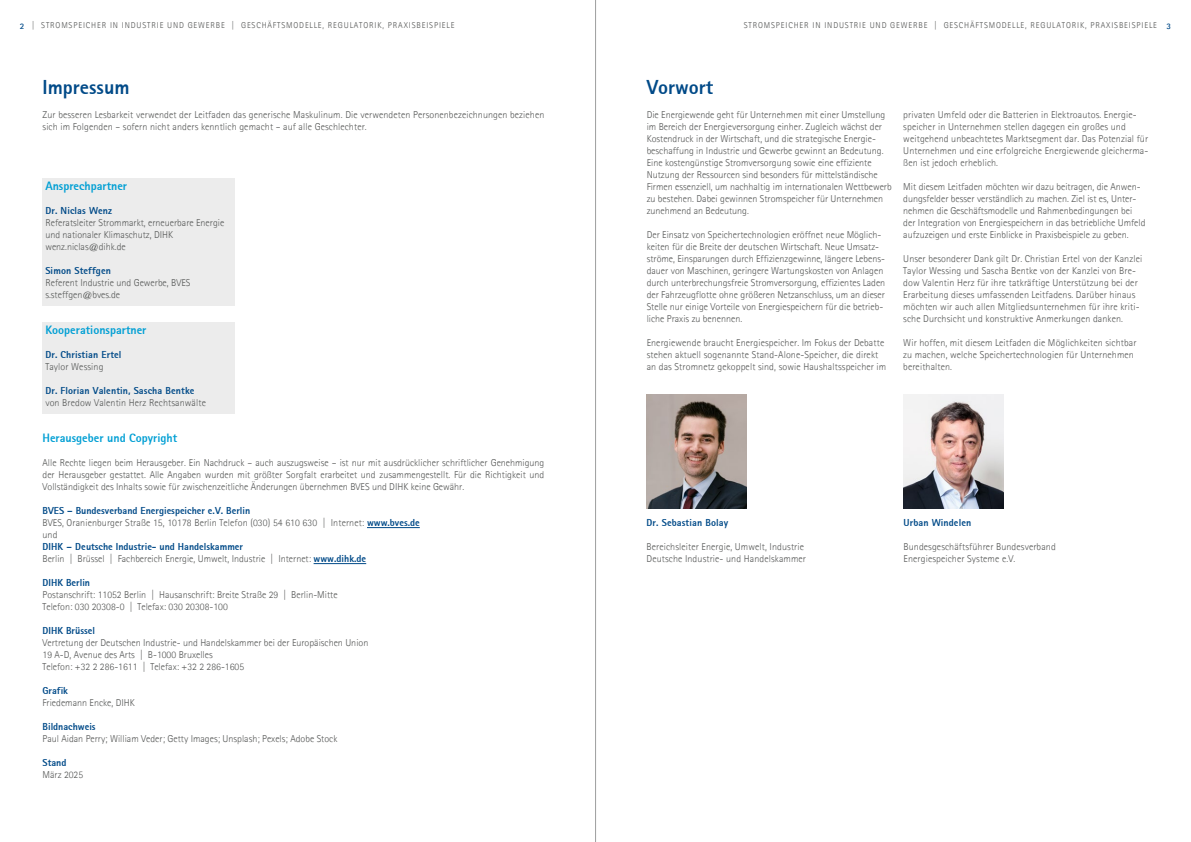
<style>
.page{position:relative;width:1191px;height:842px;background:#fff}
.page>*{position:absolute;margin:0;border:0;box-sizing:border-box;transform-origin:0 0}
.t1{font:800 20px "Agfa Rotis Sans Serif";color:#004a88}
.t2{font:800 12px "Agfa Rotis Sans Serif";color:#009fd4}
.t3{font:300 10px/12px "Agfa Rotis Sans Serif";color:#555756}
.t4{font:800 10px "Agfa Rotis Sans Serif";color:#004a88}
.t5{font:300 8.5px "Agfa Rotis Sans Serif";letter-spacing:.1em;color:#555756}
.s1{font-weight:700;color:#004a88}
.s2{font-weight:800;color:#004a88}
</style>
<div class="page">
<hr style="left:367px;top:527px;width:53px;height:1px;background:#004a88">
<hr style="left:314px;top:563px;width:52px;height:1px;background:#004a88">
<div style="left:43px;top:322px;width:192px;height:92px;background:#ececec"></div>
<div style="left:43px;top:178px;width:192px;height:127px;background:#ececec"></div>
<img style="left:646px;top:394px;width:101px;height:114px">
<img style="left:903px;top:394px;width:100px;height:114px">
<hr style="left:595px;top:0;width:1px;height:842px;background:#9d9e9e">
<p class="t5" style="left:20px;top:20px;width:436px"><span class="s1">2</span> | STROMSPEICHER IN INDUSTRIE UND GEWERBE | GESCHÄFTSMODELLE, REGULATORIK, PRAXISBEISPIELE</p>
<p class="t5" style="left:744px;top:20px;width:429px">STROMSPEICHER IN INDUSTRIE UND GEWERBE | GESCHÄFTSMODELLE, REGULATORIK, PRAXISBEISPIELE <span class="s1">3</span></p>
<h1 class="t1" style="left:43px;top:75px;width:89px">Impressum</h1>
<p class="t3" style="left:43px;top:109px;width:503px">Zur besseren Lesbarkeit verwendet der Leitfaden das generische Maskulinum. Die verwendeten Personenbezeichnungen beziehen sich im Folgenden – sofern nicht anders kenntlich gemacht – auf alle Geschlechter.</p>
<h2 class="t2" style="left:45px;top:179px;width:83px">Ansprechpartner</h2>
<p class="t4" style="left:45px;top:204px;width:68px">Dr. Niclas Wenz</p>
<p class="t3" style="left:45px;top:217px;width:180px">Referatsleiter Strommarkt, erneuerbare Energie und nationaler Klimaschutz, DIHK wenz.niclas@dihk.de</p>
<p class="t4" style="left:45px;top:264px;width:67px">Simon Steffgen</p>
<p class="t3" style="left:45px;top:277px;width:147px">Referent Industrie und Gewerbe, BVES s.steffgen@bves.de</p>
<h2 class="t2" style="left:45px;top:323px;width:103px">Kooperationspartner</h2>
<p class="t4" style="left:45px;top:348px;width:78px">Dr. Christian Ertel</p>
<p class="t3" style="left:45px;top:361px;width:60px">Taylor Wessing</p>
<p class="t4" style="left:45px;top:384px;width:151px">Dr. Florian Valentin, Sascha Bentke</p>
<p class="t3" style="left:45px;top:397px;width:162px">von Bredow Valentin Herz Rechtsanwälte</p>
<h2 class="t2" style="left:43px;top:431px;width:136px">Herausgeber und Copyright</h2>
<p class="t3" style="left:43px;top:457px;width:503px;text-align:justify">Alle Rechte liegen beim Herausgeber. Ein Nachdruck – auch auszugsweise – ist nur mit ausdrücklicher schriftlicher Genehmigung der Herausgeber gestattet. Alle Angaben wurden mit größter Sorgfalt erarbeitet und zusammengestellt. Für die Richtigkeit und Vollständigkeit des Inhalts sowie für zwischenzeitliche Änderungen übernehmen BVES und DIHK keine Gewähr.</p>
<p class="t4" style="left:43px;top:504px;width:209px">BVES – Bundesverband Energiespeicher e.V. Berlin</p>
<p class="t3" style="left:43px;top:517px;width:379px">BVES, Oranienburger Straße 15, 10178 Berlin Telefon (030) 54 610 630 | Internet: <span class="s2">www.bves.de</span></p>
<p class="t3" style="left:43px;top:529px;width:17px">und</p>
<p class="t4" style="left:43px;top:540px;width:202px">DIHK – Deutsche Industrie- und Handelskammer</p>
<p class="t3" style="left:43px;top:553px;width:325px">Berlin | Brüssel | Fachbereich Energie, Umwelt, Industrie | Internet: <span class="s2">www.dihk.de</span></p>
<p class="t4" style="left:43px;top:576px;width:49px">DIHK Berlin</p>
<p class="t3" style="left:43px;top:589px;width:296px">Postanschrift: 11052 Berlin | Hausanschrift: Breite Straße 29 | Berlin-Mitte</p>
<p class="t3" style="left:43px;top:601px;width:187px">Telefon: 030 20308-0 | Telefax: 030 20308-100</p>
<p class="t4" style="left:43px;top:624px;width:54px">DIHK Brüssel</p>
<p class="t3" style="left:43px;top:637px;width:327px">Vertretung der Deutschen Industrie- und Handelskammer bei der Europäischen Union</p>
<p class="t3" style="left:43px;top:649px;width:172px">19 A-D, Avenue des Arts | B-1000 Bruxelles</p>
<p class="t3" style="left:43px;top:661px;width:203px">Telefon: +32 2 286-1611 | Telefax: +32 2 286-1605</p>
<p class="t4" style="left:43px;top:684px;width:27px">Grafik</p>
<p class="t3" style="left:43px;top:697px;width:94px">Friedemann Encke, DIHK</p>
<p class="t4" style="left:43px;top:720px;width:55px">Bildnachweis</p>
<p class="t3" style="left:43px;top:733px;width:296px">Paul Aidan Perry; William Veder; Getty Images; Unsplash; Pexels; Adobe Stock</p>
<p class="t4" style="left:43px;top:756px;width:25px">Stand</p>
<p class="t3" style="left:43px;top:769px;width:42px">März 2025</p>
<h1 class="t1" style="left:646px;top:75px;width:68px">Vorwort</h1>
<p class="t3" style="left:646px;top:109px;width:246px">Die Energiewende geht für Unternehmen mit einer Umstellung im Bereich der Energieversorgung einher. Zugleich wächst der Kostendruck in der Wirtschaft, und die strategische Energie&shy;beschaffung in Industrie und Gewerbe gewinnt an Bedeutung.<br>Eine kostengünstige Stromversorgung sowie eine effiziente Nutzung der Ressourcen sind besonders für mittelständische Firmen essenziell, um nachhaltig im internationalen Wettbewerb zu bestehen. Dabei gewinnen Stromspeicher für Unternehmen zunehmend an Bedeutung.</p>
<p class="t3" style="left:646px;top:229px;width:240px">Der Einsatz von Speichertechnologien eröffnet neue Möglich&shy;keiten für die Breite der deutschen Wirtschaft. Neue Umsatz&shy;ströme, Einsparungen durch Effizienzgewinne, längere Lebens&shy;dauer von Maschinen, geringere Wartungskosten von Anlagen durch unterbrechungsfreie Stromversorgung, effizientes Laden der Fahrzeugflotte ohne größeren Netzanschluss, um an dieser Stelle nur einige Vorteile von Energiespeichern für die betrieb&shy;liche Praxis zu benennen.</p>
<p class="t3" style="left:646px;top:337px;width:241px">Energiewende braucht Energiespeicher. Im Fokus der Debatte stehen aktuell sogenannte Stand-Alone-Speicher, die direkt an das Stromnetz gekoppelt sind, sowie Haushaltsspeicher im</p>
<p class="t3" style="left:903px;top:109px;width:246px">privaten Umfeld oder die Batterien in Elektroautos. Energie&shy;speicher in Unternehmen stellen dagegen ein großes und weitgehend unbeachtetes Marktsegment dar. Das Potenzial für Unternehmen und eine erfolgreiche Energiewende gleicherma&shy;ßen ist jedoch erheblich.</p>
<p class="t3" style="left:903px;top:181px;width:244px">Mit diesem Leitfaden möchten wir dazu beitragen, die Anwen&shy;dungsfelder besser verständlich zu machen. Ziel ist es, Unter&shy;nehmen die Geschäftsmodelle und Rahmenbedingungen bei der Integration von Energiespeichern in das betriebliche Umfeld aufzuzeigen und erste Einblicke in Praxisbeispiele zu geben.</p>
<p class="t3" style="left:903px;top:253px;width:240px">Unser besonderer Dank gilt Dr. Christian Ertel von der Kanzlei Taylor Wessing und Sascha Bentke von der Kanzlei von Bre&shy;dow Valentin Herz für ihre tatkräftige Unterstützung bei der Erarbeitung dieses umfassenden Leitfadens. Darüber hinaus möchten wir auch allen Mitgliedsunternehmen für ihre kriti&shy;sche Durchsicht und konstruktive Anmerkungen danken.</p>
<p class="t3" style="left:903px;top:337px;width:235px">Wir hoffen, mit diesem Leitfaden die Möglichkeiten sichtbar zu machen, welche Speichertechnologien für Unternehmen bereithalten.</p>
<p class="t4" style="left:646px;top:516px;width:83px">Dr. Sebastian Bolay</p>
<p class="t3" style="left:646px;top:541px;width:161px">Bereichsleiter Energie, Umwelt, Industrie<br>Deutsche Industrie- und Handelskammer</p>
<p class="t4" style="left:903px;top:516px;width:69px">Urban Windelen</p>
<p class="t3" style="left:903px;top:541px;width:154px">Bundesgeschäftsführer Bundesverband<br>Energiespeicher Systeme e.V.</p>
</div>
